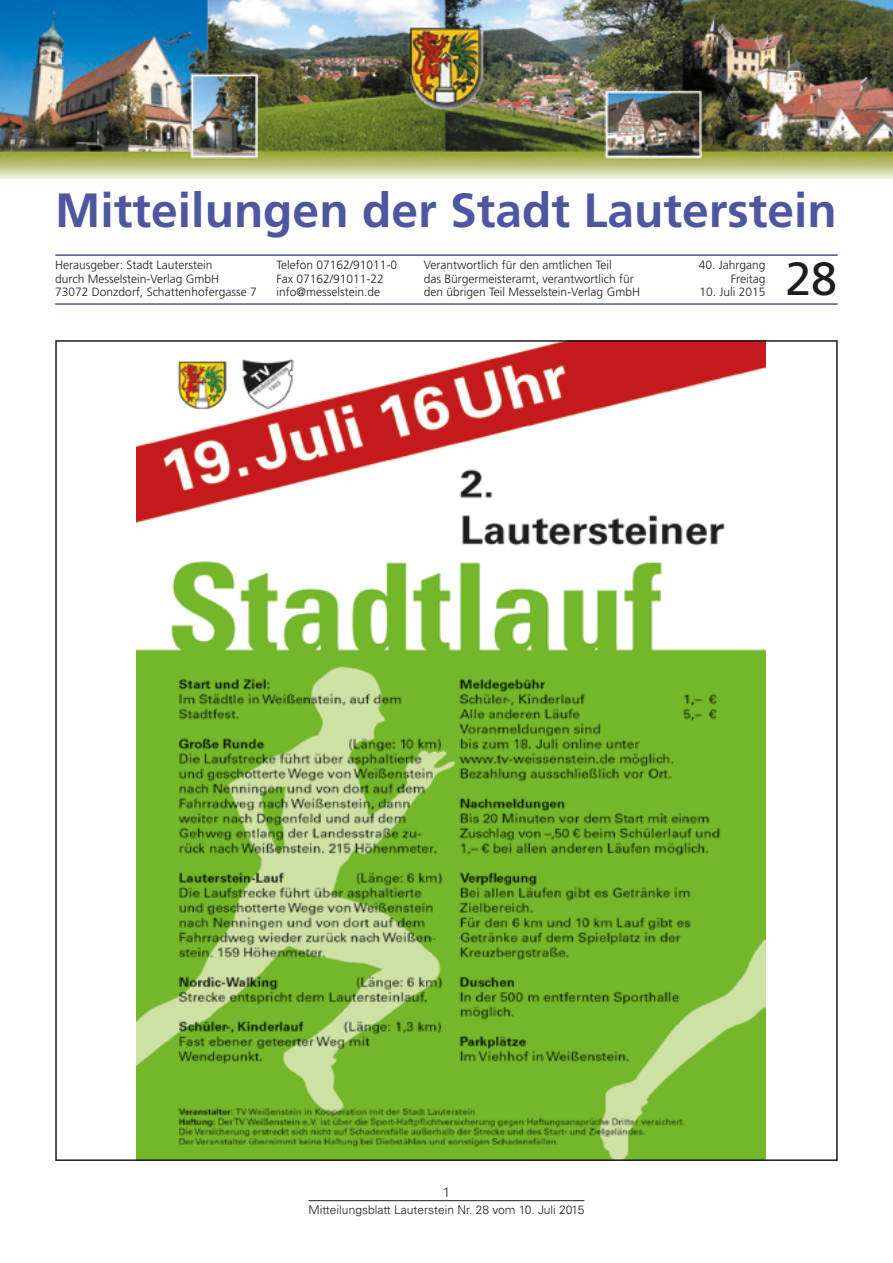
<style>
.page{position:relative;width:893px;height:1263px;background:#fff}
.page>*{position:absolute;margin:0;border:0;box-sizing:border-box;transform-origin:0 0}
.t1{font:700 48px "Frutiger";color:#4e56a2}
.t2{font:46.5px "Frutiger";color:#1d1d1b}
.t3{font:300 13.5px "Univers";color:#1d1d1b}
.t4{font:300 12px/13.5px "Frutiger";color:#1d1d1b}
.t5{font:300 12px "Univers";color:#1d1d1b}
</style>
<div class="page">
<hr style="left:309px;top:1200px;width:275px;height:1px;background:#1d1d1b">
<hr style="left:55px;top:254px;width:783px;height:2px;background:#4e56a2">
<hr style="left:55px;top:303px;width:783px;height:2px;background:#4e56a2">
<img style="left:136px;top:343px;width:629px;height:815px">
<img style="left:0;top:0;width:893px;height:178px">
<h1 class="t1" style="left:55px;top:182px;width:783px">Mitteilungen der Stadt Lauterstein</h1>
<p class="t4" style="left:55px;top:259px;width:203px">Herausgeber: Stadt Lauterstein<br>durch Messelstein-Verlag GmbH<br>73072 Donzdorf, Schattenhofergasse 7</p>
<p class="t4" style="left:276px;top:259px;width:122px">Telefon 07162/91011-0<br>Fax 07162/91011-22 info@messelstein.de</p>
<p class="t4" style="left:424px;top:259px;width:218px">Verantwortlich für den amtlichen Teil<br>das Bürgermeisteramt, verantwortlich für den übrigen Teil Messelstein-Verlag GmbH</p>
<p class="t4" style="left:699px;top:259px;width:68px;text-align:right">40. Jahrgang<br>Freitag</p>
<h2 class="t2" style="left:785px;top:252px;width:53px">28</h2>
<p class="t4" style="left:699px;top:286px;width:68px">10. Juli 2015</p>
<p class="t3" style="left:443px;top:1184px;width:9px">1</p>
<p class="t5" style="left:309px;top:1202px;width:277px">Mitteilungsblatt Lauterstein Nr. 28 vom 10. Juli 2015</p>
</div>
